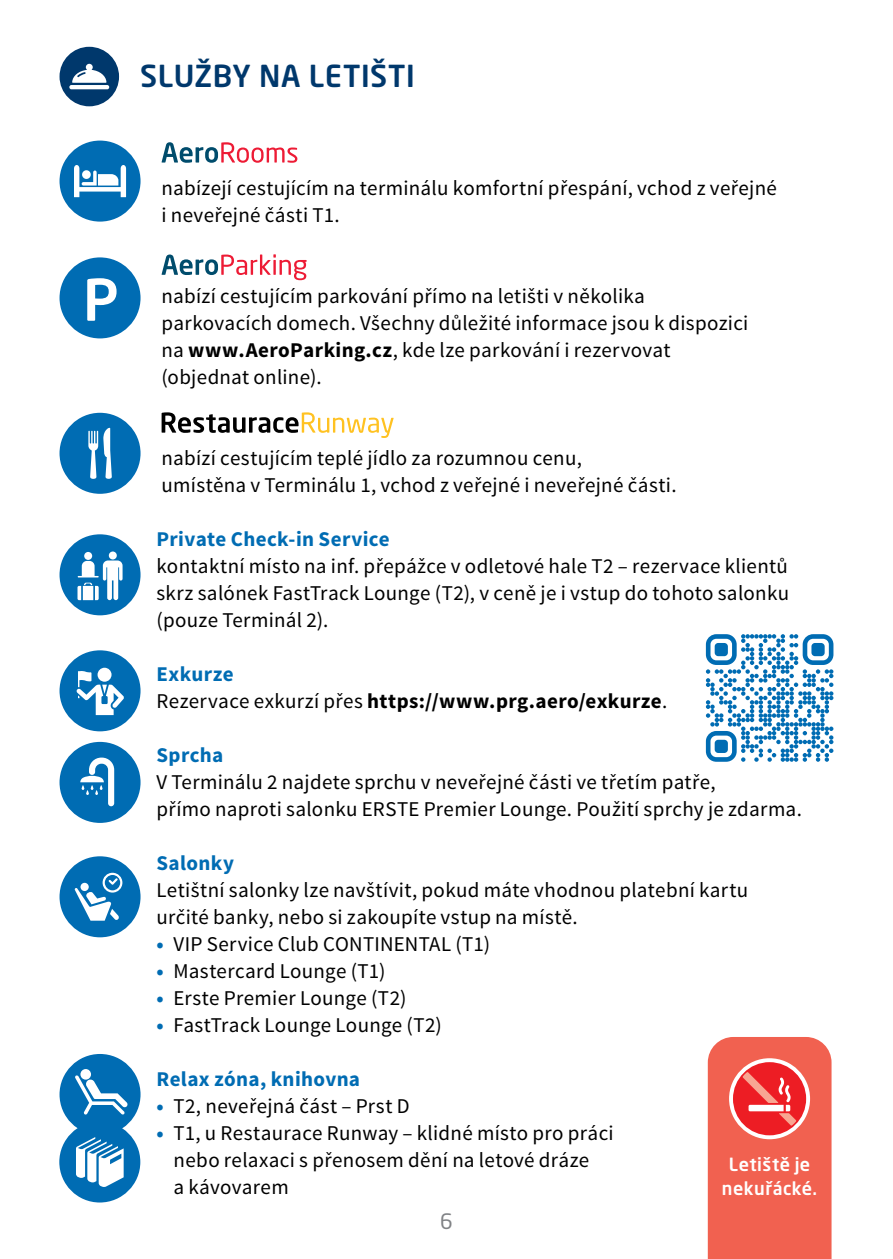
<style>
.page{position:relative;width:893px;height:1259px;background:#fff}
.page>*{position:absolute;margin:0;border:0;box-sizing:border-box;transform-origin:0 0}
.Nadpis-H1{font:500 30px "Neo Sans Pro LP";letter-spacing:.02em;color:#00386c}
.Zakladni-text{font:21px/27px "Source Sans Pro";letter-spacing:.015em;color:#000}
.Nadpis-H3{font:700 21px "Source Sans Pro";letter-spacing:.015em;color:#006cb3}
.Zakladni-text-2{font:700 21px "Source Sans Pro";letter-spacing:.02em;color:#000}
.t1{font:21px "Neo Sans Pro LP";color:#808285}
.bunka-info{font:500 18px/24px "Neo Sans Pro LP";letter-spacing:.025em;color:#fff;text-align:center}
.s1{font-weight:700}
.s2{font-weight:400}
.s3{font-weight:700;color:#006cb3}
</style>
<div class="page">
<svg style="left:162px;top:142px;width:135px;height:21px"></svg>
<svg style="left:162px;top:412px;width:232px;height:26px"></svg>
<svg style="left:162px;top:254px;width:145px;height:26px"></svg>
<div style="left:60px;top:413px;width:81px;height:81px;background:#006cb3;border-radius:50%"></div>
<svg style="left:88px;top:427px;width:24px;height:52px"></svg>
<div style="left:60px;top:257px;width:81px;height:81px;background:#006cb3;border-radius:50%"></div>
<svg style="left:87px;top:278px;width:30px;height:43px"></svg>
<div style="left:60px;top:141px;width:81px;height:81px;background:#006cb3;border-radius:50%"></div>
<svg style="left:74px;top:165px;width:52px;height:32px"></svg>
<div style="left:60px;top:534px;width:81px;height:81px;background:#006cb3;border-radius:50%"></div>
<svg style="left:78px;top:551px;width:45px;height:49px"></svg>
<div style="left:60px;top:742px;width:81px;height:81px;background:#006cb3;border-radius:50%"></div>
<svg style="left:80px;top:757px;width:34px;height:49px"></svg>
<div style="left:60px;top:856px;width:81px;height:81px;background:#006cb3;border-radius:50%"></div>
<svg style="left:74px;top:872px;width:48px;height:49px"></svg>
<div style="left:60px;top:1054px;width:81px;height:81px;background:#006cb3;border-radius:50%"></div>
<svg style="left:75px;top:1069px;width:53px;height:45px"></svg>
<div style="left:59px;top:1121px;width:81px;height:81px;background:#006cb3;border-radius:50%"></div>
<svg style="left:76px;top:1137px;width:48px;height:50px"></svg>
<div style="left:60px;top:47px;width:59px;height:59px;background:#00386c;border-radius:50%"></div>
<svg style="left:69px;top:64px;width:40px;height:25px"></svg>
<div style="left:60px;top:650px;width:81px;height:81px;background:#006cb3;border-radius:50%"></div>
<svg style="left:77px;top:668px;width:47px;height:47px"></svg>
<svg style="left:706px;top:634px;width:127px;height:128px"></svg>
<svg style="left:708px;top:1037px;width:123px;height:222px;background:#f16255"></svg>
<p class="Nadpis-H1" style="left:140px;top:57px;width:276px">SLUŽBY NA LETIŠTI</p>
<p class="Zakladni-text" style="left:162px;top:174px;width:617px">nabízejí cestujícím na terminálu komfortní přespání, vchod z veřejné i neveřejné části T1.</p>
<p class="Zakladni-text" style="left:162px;top:282px;width:588px">nabízí cestujícím parkování přímo na letišti v několika parkovacích domech. Všechny důležité informace jsou k dispozici na <span class="s1">www.AeroParking.cz</span>, kde lze parkování i rezervovat (objednat online).</p>
<p class="Zakladni-text" style="left:162px;top:444px;width:517px">nabízí cestujícím teplé jídlo za rozumnou cenu,<br>umístěna v Terminálu 1, vchod z veřejné i neveřejné části.</p>
<p class="Nadpis-H3" style="left:156px;top:525px;width:235px">Private Check-in Service</p>
<p class="Zakladni-text" style="left:156px;top:552px;width:634px;text-align:justify">kontaktní místo na inf. přepážce v odletové hale T2 – rezervace klientů skrz salónek FastTrack Lounge (T2), v ceně je i vstup do tohoto salonku (pouze Terminál 2).</p>
<p class="Nadpis-H3" style="left:156px;top:660px;width:79px">Exkurze</p>
<p class="Zakladni-text-2" style="left:156px;top:687px;width:512px"><span class="s2">Rezervace exkurzí přes</span> https://www.prg.aero/exkurze<span class="s2">.</span></p>
<p class="Nadpis-H3" style="left:156px;top:741px;width:68px">Sprcha</p>
<p class="Zakladni-text" style="left:156px;top:768px;width:647px">V Terminálu 2 najdete sprchu v neveřejné části ve třetím patře,<br>přímo naproti salonku ERSTE Premier Lounge. Použití sprchy je zdarma.</p>
<p class="Nadpis-H3" style="left:156px;top:849px;width:79px">Salonky</p>
<p class="Zakladni-text" style="left:156px;top:876px;width:593px">Letištní salonky lze navštívit, pokud máte vhodnou platební kartu určité banky, nebo si zakoupíte vstup na místě.</p>
<p class="Zakladni-text" style="left:156px;top:930px;width:335px"><span class="s3">•</span> VIP Service Club CONTINENTAL (T1)</p>
<p class="Zakladni-text" style="left:156px;top:957px;width:231px"><span class="s3">•</span> Mastercard Lounge (T1)</p>
<p class="Zakladni-text" style="left:156px;top:984px;width:251px"><span class="s3">•</span> Erste Premier Lounge (T2)</p>
<p class="Zakladni-text" style="left:156px;top:1011px;width:287px"><span class="s3">•</span> FastTrack Lounge Lounge (T2)</p>
<p class="Nadpis-H3" style="left:156px;top:1065px;width:205px">Relax zóna, knihovna</p>
<p class="Zakladni-text" style="left:156px;top:1092px;width:255px"><span class="s3">•</span> T2, neveřejná část – Prst D</p>
<p class="Zakladni-text" style="left:173px;top:1119px;width:442px;text-indent:-17px"><span class="s3">•</span> T1, u Restaurace Runway – klidné místo pro práci nebo relaxaci s přenosem dění na letové dráze<br>a kávovarem</p>
<p class="bunka-info" style="left:722px;top:1152px;width:97px">Letiště je nekuřácké.</p>
<p class="t1" style="left:440px;top:1208px;width:14px">6</p>
</div>
